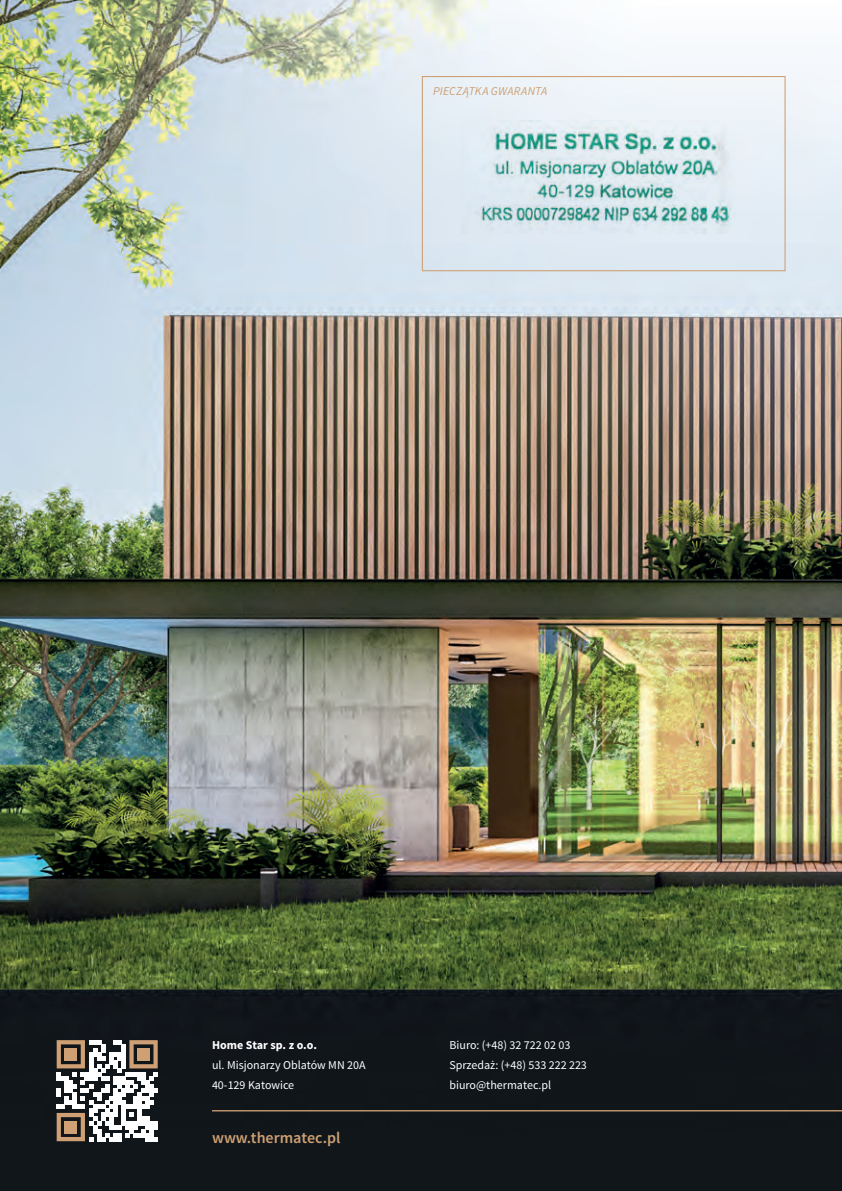
<style>
.page{position:relative;width:842px;height:1191px;background:#fff}
.page>*{position:absolute;margin:0;border:0;box-sizing:border-box;transform-origin:0 0}
.t1{font:600 16px "Source Sans Pro";color:#cea073}
.t2{font:12px "Source Sans Pro";color:#fff}
.Paragraph_2{font:italic 12px "Source Sans Variable";letter-spacing:.02em;color:#cea073}
.t3{font:700 12px "Source Sans Pro";color:#fff}
</style>
<div class="page">
<img style="left:0;top:0;width:842px;height:1191px">
<hr style="left:212px;top:1110px;width:630px;height:1px;background:#cea073">
<svg style="left:57px;top:1040px;width:101px;height:101px"></svg>
<div style="left:65px;top:1048px;width:12px;height:12px;background:#cea073"></div>
<div style="left:137px;top:1048px;width:13px;height:12px;background:#cea073"></div>
<div style="left:65px;top:1121px;width:12px;height:12px;background:#cea073"></div>
<div style="left:422px;top:76px;width:363px;height:195px;border:1px solid #cea073"></div>
<img style="left:461px;top:120px;width:284px;height:114px">
<p class="Paragraph_2" style="left:433px;top:84px;width:116px">PIECZĄTKA GWARANTA</p>
<p class="t3" style="left:212px;top:1037px;width:107px">Home Star sp. z o.o.</p>
<p class="t2" style="left:212px;top:1057px;width:155px">ul. Misjonarzy Oblatów MN 20A</p>
<p class="t2" style="left:212px;top:1077px;width:84px">40-129 Katowice</p>
<p class="t1" style="left:212px;top:1127px;width:130px">www.thermatec.pl</p>
<p class="t2" style="left:449px;top:1037px;width:123px">Biuro: (+48) 32 722 02 03</p>
<p class="t2" style="left:449px;top:1057px;width:139px">Sprzedaż: (+48) 533 222 223</p>
<p class="t2" style="left:449px;top:1077px;width:103px">biuro@thermatec.pl</p>
</div>
